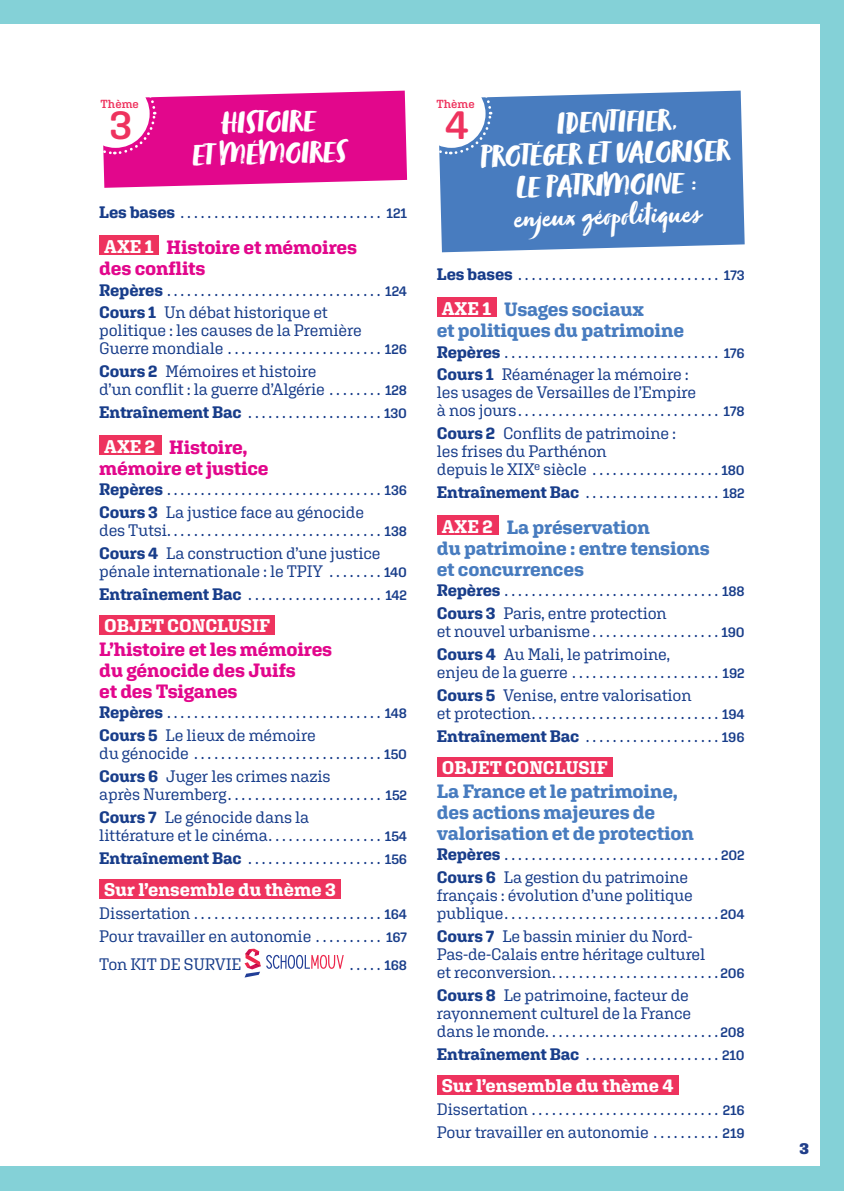
<style>
.page{position:relative;width:844px;height:1191px;background:#fff}
.page>*{position:absolute;margin:0;border:0;box-sizing:border-box;transform-origin:0 0}
.t1{font:600 40.43px "Aglet Slab";color:#ee335e}
.t2{font:31.5px/31.7px "Zooja Pro";color:#fff;text-align:center}
.t3{font:700 19.25px/21px "Aglet Slab";letter-spacing:-.01em;color:#487cbf}
.t4{font:700 19.25px/21px "Aglet Slab";letter-spacing:-.015em;color:#e2078c}
.t5{font:700 18.38px "Aglet Slab";color:#fff}
.t6{font:16.62px/22.9px "Aglet Slab";letter-spacing:-.015em;color:#183d8a}
.t7{font:900 15.75px "Aglet Slab";color:#203e8a}
.t8{font:600 11.72px "Aglet Slab";letter-spacing:-.005em;color:#ee335e}
.s1{font-weight:700}
.s2{font-weight:600;font-size:14px}
.s3{font-size:18.38px;color:#fff}
</style>
<div class="page">
<div style="left:0;top:0;width:843px;height:1191px;background:#84d1d7"></div>
<div style="left:0;top:25px;width:819px;height:1141px;background:#fff"></div>
<div style="left:99px;top:235px;width:60px;height:20px;background:#ee335e"></div>
<div style="left:99px;top:435px;width:62px;height:20px;background:#ee335e"></div>
<div style="left:99px;top:615px;width:176px;height:20px;background:#ee335e"></div>
<div style="left:99px;top:879px;width:242px;height:20px;background:#ee335e"></div>
<svg style="left:244px;top:948px;width:16px;height:29px"></svg>
<svg style="left:266px;top:955px;width:77px;height:14px"></svg>
<div style="left:440px;top:91px;width:304px;height:161px;background:#487cbf"></div>
<svg style="left:103px;top:90px;width:390px;height:98px"></svg>
<div style="left:437px;top:297px;width:59px;height:20px;background:#ee335e"></div>
<div style="left:437px;top:515px;width:61px;height:20px;background:#ee335e"></div>
<div style="left:437px;top:757px;width:175px;height:20px;background:#ee335e"></div>
<div style="left:437px;top:1074px;width:241px;height:20px;background:#ee335e"></div>
<p class="t8" style="left:101px;top:97px;width:40px">Thème</p>
<h1 class="t1" style="left:109px;top:100px;width:24px">3</h1>
<h2 class="t2" style="left:190px;top:112px;width:155px;rotate:-2deg">HISTOIRE<br>ET MÉMOIRES</h2>
<p class="t6" style="left:99px;top:201px;width:309px"><span class="s1">Les bases</span> . . . . . . . . . . . . . . . . . . . . . . . . . . . . . <span class="s2">121</span></p>
<p class="t4" style="left:99px;top:236px;width:259px"><span class="s3">AXE 1</span> Histoire et mémoires des conflits</p>
<p class="t6" style="left:99px;top:278px;width:309px"><span class="s1">Repères</span> . . . . . . . . . . . . . . . . . . . . . . . . . . . . . . . <span class="s2">124<br></span><span class="s1">Cours 1</span> Un débat historique et</p>
<p class="t6" style="left:99px;top:321px;width:309px;line-height:18px">politique : les causes de la Première<br>Guerre mondiale . . . . . . . . . . . . . . . . . . . . . . <span class="s2">126</span></p>
<p class="t6" style="left:99px;top:362px;width:309px;line-height:18px"><span class="s1">Cours 2</span> Mémoires et histoire<br>d’un conflit : la guerre d’Algérie . . . . . . . <span class="s2">128</span></p>
<p class="t6" style="left:99px;top:400px;width:309px"><span class="s1">Entraînement Bac</span> . . . . . . . . . . . . . . . . . . . <span class="s2">130</span></p>
<p class="t4" style="left:99px;top:436px;width:171px"><span class="s3">AXE 2</span> Histoire, mémoire et justice</p>
<p class="t6" style="left:99px;top:478px;width:309px"><span class="s1">Repères</span> . . . . . . . . . . . . . . . . . . . . . . . . . . . . . . . <span class="s2">136<br></span><span class="s1">Cours 3</span> La justice face au génocide</p>
<p class="t6" style="left:99px;top:519px;width:309px">des Tutsi................................ <span class="s2">138<br></span><span class="s1">Cours 4</span> La construction d’une justice</p>
<p class="t6" style="left:99px;top:559px;width:309px">pénale internationale : le TPIY . . . . . . . <span class="s2">140<br></span><span class="s1">Entraînement Bac</span> . . . . . . . . . . . . . . . . . . . <span class="s2">142</span></p>
<p class="t5" style="left:104px;top:615px;width:167px">OBJET CONCLUSIF</p>
<p class="t4" style="left:99px;top:638px;width:234px">L’histoire et les mémoires du génocide des Juifs<br>et des Tsiganes</p>
<p class="t6" style="left:99px;top:701px;width:309px"><span class="s1">Repères</span> . . . . . . . . . . . . . . . . . . . . . . . . . . . . . . . <span class="s2">148<br></span><span class="s1">Cours 5</span> Le lieux de mémoire</p>
<p class="t6" style="left:99px;top:742px;width:309px">du génocide . . . . . . . . . . . . . . . . . . . . . . . . . . . <span class="s2">150<br></span><span class="s1">Cours 6</span> Juger les crimes nazis</p>
<p class="t6" style="left:99px;top:782px;width:309px">après Nuremberg . . . . . . . . . . . . . . . . . . . . . . <span class="s2">152<br></span><span class="s1">Cours 7</span> Le génocide dans la</p>
<p class="t6" style="left:99px;top:823px;width:309px">littérature et le cinéma . . . . . . . . . . . . . . . . <span class="s2">154<br></span><span class="s1">Entraînement Bac</span> . . . . . . . . . . . . . . . . . . . <span class="s2">156</span></p>
<p class="t5" style="left:104px;top:879px;width:233px">Sur l’ensemble du thème 3</p>
<p class="t6" style="left:99px;top:901px;width:309px">Dissertation . . . . . . . . . . . . . . . . . . . . . . . . . . . <span class="s2">164<br></span>Pour travailler en autonomie . . . . . . . . . <span class="s2">167</span></p>
<p class="t6" style="left:99px;top:952px;width:144px">Ton KIT DE SURVIE</p>
<p class="t6" style="left:350px;top:952px;width:59px">. . . . <span class="s2">168</span></p>
<p class="t8" style="left:436px;top:97px;width:40px">Thème</p>
<h2 class="t2" style="left:556px;top:111px;width:121px;rotate:-2deg">IDENTIFIER,</h2>
<h2 class="t2" style="left:479px;top:145px;width:250px;rotate:-2deg">PROTÉGER ET VALORISER</h2>
<h2 class="t2" style="left:515px;top:175px;width:181px;rotate:-2deg">LE PATRIMOINE :</h2>
<h2 class="t2" style="left:512px;top:207px;width:187px;rotate:-2deg">enjeux géopolitiques</h2>
<h1 class="t1" style="left:445px;top:100px;width:25px">4</h1>
<p class="t6" style="left:437px;top:263px;width:309px"><span class="s1">Les bases</span> . . . . . . . . . . . . . . . . . . . . . . . . . . . . . <span class="s2">173</span></p>
<p class="t3" style="left:437px;top:298px;width:249px"><span class="s3">AXE 1</span> Usages sociaux<br>et politiques du patrimoine</p>
<p class="t6" style="left:437px;top:340px;width:309px"><span class="s1">Repères</span> . . . . . . . . . . . . . . . . . . . . . . . . . . . . . . . <span class="s2">176<br></span><span class="s1">Cours 1</span> Réaménager la mémoire :</p>
<p class="t6" style="left:437px;top:383px;width:309px;line-height:18px">les usages de Versailles de l’Empire<br>à nos jours . . . . . . . . . . . . . . . . . . . . . . . . . . . . . <span class="s2">178</span></p>
<p class="t6" style="left:437px;top:424px;width:309px;line-height:17.8px"><span class="s1">Cours 2</span> Conflits de patrimoine :<br>les frises du Parthénon<br>depuis le XIX<sup>e</sup> siècle . . . . . . . . . . . . . . . . . . <span class="s2">180</span></p>
<p class="t6" style="left:437px;top:480px;width:309px"><span class="s1">Entraînement Bac</span> . . . . . . . . . . . . . . . . . . . <span class="s2">182</span></p>
<p class="t3" style="left:437px;top:516px;width:274px"><span class="s3">AXE 2</span> La préservation<br>du patrimoine : entre tensions et concurrences</p>
<p class="t6" style="left:437px;top:579px;width:309px"><span class="s1">Repères</span> . . . . . . . . . . . . . . . . . . . . . . . . . . . . . . . <span class="s2">188<br></span><span class="s1">Cours 3</span> Paris, entre protection</p>
<p class="t6" style="left:437px;top:619px;width:309px">et nouvel urbanisme . . . . . . . . . . . . . . . . . . <span class="s2">190<br></span><span class="s1">Cours 4</span> Au Mali, le patrimoine,</p>
<p class="t6" style="left:437px;top:660px;width:309px">enjeu de la guerre . . . . . . . . . . . . . . . . . . . . . <span class="s2">192<br></span><span class="s1">Cours 5</span> Venise, entre valorisation</p>
<p class="t6" style="left:437px;top:701px;width:309px">et protection . . . . . . . . . . . . . . . . . . . . . . . . . . . <span class="s2">194<br></span><span class="s1">Entraînement Bac</span> . . . . . . . . . . . . . . . . . . . <span class="s2">196</span></p>
<p class="t5" style="left:441px;top:756px;width:167px">OBJET CONCLUSIF</p>
<p class="t3" style="left:437px;top:780px;width:258px">La France et le patrimoine, des actions majeures de valorisation et de protection</p>
<p class="t6" style="left:437px;top:842px;width:309px"><span class="s1">Repères</span> . . . . . . . . . . . . . . . . . . . . . . . . . . . . . . . <span class="s2">202<br></span><span class="s1">Cours 6</span> La gestion du patrimoine</p>
<p class="t6" style="left:437px;top:886px;width:309px;line-height:18px">français : évolution d’une politique publique . . . . . . . . . . . . . . . . . . . . . . . . . . . . . . . <span class="s2">204</span></p>
<p class="t6" style="left:437px;top:927px;width:309px;line-height:18px"><span class="s1">Cours 7</span> Le bassin minier du Nord-<br>Pas-de-Calais entre héritage culturel<br>et reconversion . . . . . . . . . . . . . . . . . . . . . . . . <span class="s2">206</span></p>
<p class="t6" style="left:437px;top:985px;width:309px;line-height:18px"><span class="s1">Cours 8</span> Le patrimoine, facteur de rayonnement culturel de la France<br>dans le monde . . . . . . . . . . . . . . . . . . . . . . . . . <span class="s2">208</span></p>
<p class="t6" style="left:437px;top:1042px;width:309px"><span class="s1">Entraînement Bac</span> . . . . . . . . . . . . . . . . . . . <span class="s2">210</span></p>
<p class="t5" style="left:441px;top:1074px;width:233px">Sur l’ensemble du thème 4</p>
<p class="t6" style="left:437px;top:1097px;width:309px">Dissertation . . . . . . . . . . . . . . . . . . . . . . . . . . . <span class="s2">216<br></span>Pour travailler en autonomie . . . . . . . . . <span class="s2">219</span></p>
<p class="t7" style="left:799px;top:1139px;width:11px">3</p>
</div>
